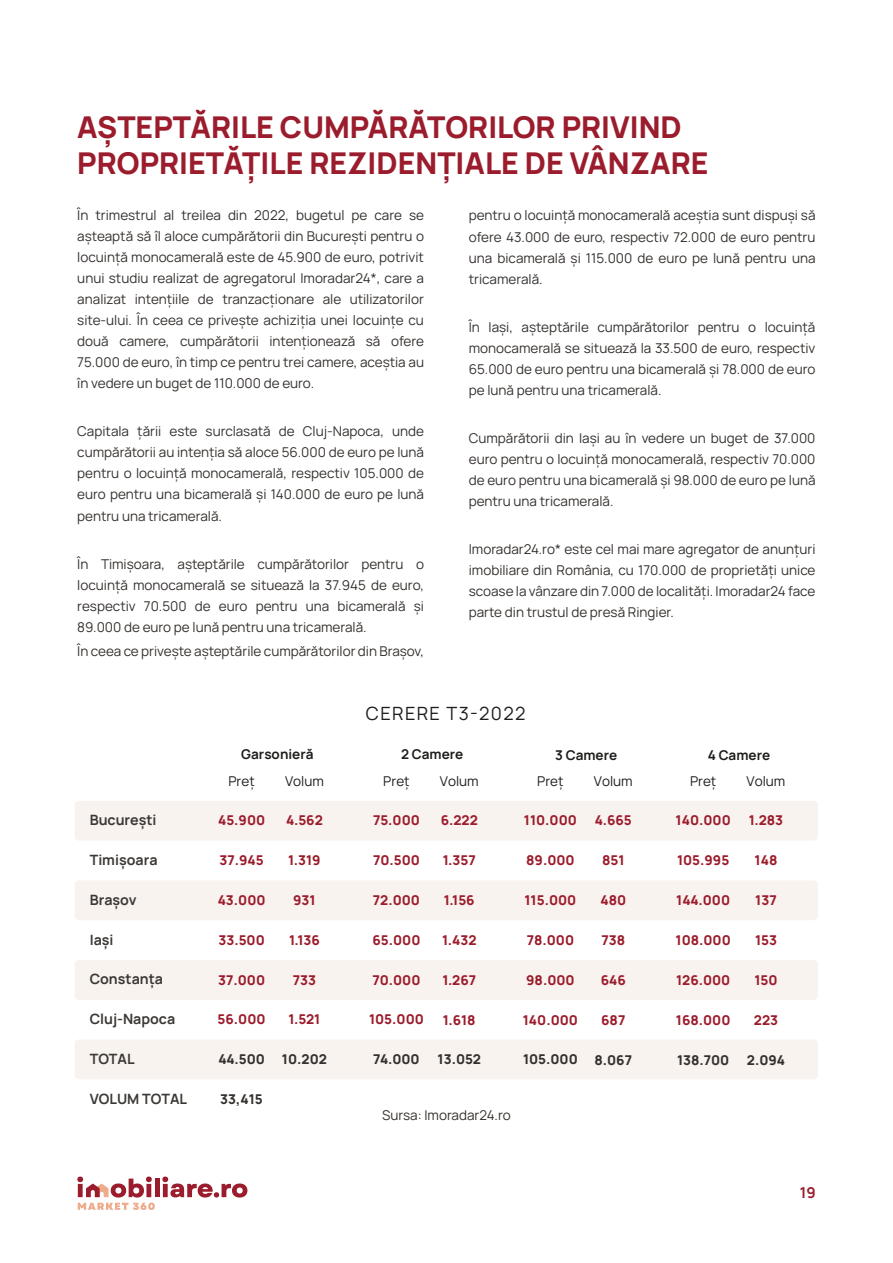
<style>
.page{position:relative;width:893px;height:1263px;background:#fff}
.page>*{position:absolute;margin:0;border:0;box-sizing:border-box;transform-origin:0 0}
.t1{font:800 30px/36px "Manrope";color:#9b1c2c}
.t2{font:18.3px "Manrope";letter-spacing:.075em;color:#1d1d1b}
.t3{font:700 15px "Manrope";color:#9b1c2c}
.t4{font:700 14.25px "Manrope";color:#3b3835}
.t5{font:13.5px/21px "Manrope";color:#34302d;text-align:justify}
.t6{font:800 13.5px "Manrope";color:#9b1c2c}
.t7{font:800 13.5px "Manrope";color:#34302d}
.t8{font:13.5px "Manrope";color:#1d1d1b}
.t9{font:700 13.5px "Manrope";color:#1d1d1b}
</style>
<div class="page">
<div style="left:75px;top:880px;width:743px;height:40px;background:#f8f3ef;border-radius:4px"></div>
<div style="left:75px;top:801px;width:743px;height:39px;background:#f8f3ef;border-radius:4px"></div>
<div style="left:75px;top:960px;width:743px;height:40px;background:#f8f3ef;border-radius:4px"></div>
<div style="left:75px;top:1039px;width:743px;height:40px;background:#f8f3ef;border-radius:4px"></div>
<hr style="left:155px;top:1178px;width:4px;height:19px;background:#9b1c2c">
<svg style="left:162px;top:1176px;width:85px;height:21px"></svg>
<svg style="left:77px;top:1176px;width:78px;height:34px"></svg>
<h1 class="t1" style="left:77px;top:108px;width:633px">AȘTEPTĂRILE CUMPĂRĂTORILOR PRIVIND<br>PROPRIETĂȚILE REZIDENȚIALE DE VÂNZARE</h1>
<p class="t5" style="left:77px;top:204px;width:348px">În trimestrul al treilea din 2022, bugetul pe care se așteaptă să îl aloce cumpărătorii din București pentru o locuință monocamerală este de 45.900 de euro, potrivit unui studiu realizat de agregatorul Imoradar24*, care a analizat intențiile de tranzacționare ale utilizatorilor site-ului. În ceea ce privește achiziția unei locuințe cu două camere, cumpărătorii intenționează să ofere 75.000 de euro, în timp ce pentru trei camere, aceștia au în vedere un buget de 110.000 de euro.</p>
<p class="t5" style="left:77px;top:420px;width:348px">Capitala țării este surclasată de Cluj-Napoca, unde cumpărătorii au intenția să aloce 56.000 de euro pe lună pentru o locuință monocamerală, respectiv 105.000 de euro pentru una bicamerală și 140.000 de euro pe lună pentru una tricamerală.</p>
<p class="t5" style="left:77px;top:552px;width:348px">În Timișoara, așteptările cumpărătorilor pentru o locuință monocamerală se situează la 37.945 de euro, respectiv 70.500 de euro pentru una bicamerală și 89.000 de euro pe lună pentru una tricamerală.</p>
<p class="t5" style="left:77px;top:639px;width:348px">În ceea ce privește așteptările cumpărătorilor din Brașov,</p>
<p class="t5" style="left:469px;top:204px;width:348px">pentru o locuință monocamerală aceștia sunt dispuși să ofere 43.000 de euro, respectiv 72.000 de euro pentru una bicamerală și 115.000 de euro pe lună pentru una tricamerală.</p>
<p class="t5" style="left:469px;top:316px;width:348px">În Iași, așteptările cumpărătorilor pentru o locuință monocamerală se situează la 33.500 de euro, respectiv 65.000 de euro pentru una bicamerală și 78.000 de euro pe lună pentru una tricamerală.</p>
<p class="t5" style="left:469px;top:427px;width:348px">Cumpărătorii din Iași au în vedere un buget de 37.000 euro pentru o locuință monocamerală, respectiv 70.000 de euro pentru una bicamerală și 98.000 de euro pe lună pentru una tricamerală.</p>
<p class="t5" style="left:469px;top:538px;width:348px">Imoradar24.ro* este cel mai mare agregator de anunțuri imobiliare din România, cu 170.000 de proprietăți unice scoase la vânzare din 7.000 de localități. Imoradar24 face parte din trustul de presă Ringier.</p>
<p class="t4" style="left:90px;top:810px;width:68px">București</p>
<p class="t4" style="left:90px;top:850px;width:69px">Timișoara</p>
<p class="t4" style="left:90px;top:890px;width:49px">Brașov</p>
<p class="t4" style="left:90px;top:929px;width:25px">Iași</p>
<p class="t4" style="left:90px;top:969px;width:75px">Constanța</p>
<p class="t4" style="left:90px;top:1009px;width:87px">Cluj-Napoca</p>
<p class="t4" style="left:90px;top:1049px;width:46px">TOTAL</p>
<p class="t4" style="left:90px;top:1088px;width:99px">VOLUM TOTAL</p>
<p class="t9" style="left:241px;top:745px;width:74px">Garsonieră</p>
<p class="t8" style="left:228px;top:772px;width:28px">Preț</p>
<p class="t8" style="left:285px;top:772px;width:40px">Volum</p>
<p class="t6" style="left:218px;top:810px;width:49px">45.900</p>
<p class="t6" style="left:219px;top:850px;width:46px">37.945</p>
<p class="t6" style="left:218px;top:890px;width:49px">43.000</p>
<p class="t6" style="left:218px;top:930px;width:48px">33.500</p>
<p class="t6" style="left:218px;top:970px;width:48px">37.000</p>
<p class="t6" style="left:218px;top:1010px;width:49px">56.000</p>
<p class="t7" style="left:218px;top:1050px;width:48px">44.500</p>
<p class="t7" style="left:220px;top:1090px;width:44px">33,415</p>
<p class="t6" style="left:286px;top:810px;width:38px">4.562</p>
<p class="t6" style="left:288px;top:850px;width:34px">1.319</p>
<p class="t6" style="left:293px;top:890px;width:24px">931</p>
<p class="t6" style="left:289px;top:930px;width:32px">1.136</p>
<p class="t6" style="left:293px;top:970px;width:25px">733</p>
<p class="t6" style="left:289px;top:1010px;width:33px">1.521</p>
<p class="t7" style="left:282px;top:1050px;width:46px">10.202</p>
<h2 class="t2" style="left:366px;top:700px;width:161px">CERERE T3-2022</h2>
<p class="t9" style="left:401px;top:745px;width:64px">2 Camere</p>
<p class="t8" style="left:383px;top:772px;width:28px">Preț</p>
<p class="t8" style="left:440px;top:772px;width:40px">Volum</p>
<p class="t9" style="left:555px;top:745px;width:64px">3 Camere</p>
<p class="t8" style="left:537px;top:772px;width:28px">Preț</p>
<p class="t8" style="left:594px;top:772px;width:40px">Volum</p>
<p class="t6" style="left:373px;top:810px;width:48px">75.000</p>
<p class="t6" style="left:373px;top:850px;width:48px">70.500</p>
<p class="t6" style="left:373px;top:890px;width:49px">72.000</p>
<p class="t6" style="left:372px;top:930px;width:49px">65.000</p>
<p class="t6" style="left:372px;top:970px;width:50px">70.000</p>
<p class="t6" style="left:369px;top:1010px;width:56px">105.000</p>
<p class="t7" style="left:373px;top:1050px;width:48px">74.000</p>
<p class="t6" style="left:441px;top:810px;width:39px">6.222</p>
<p class="t6" style="left:443px;top:850px;width:35px">1.357</p>
<p class="t6" style="left:444px;top:890px;width:32px">1.156</p>
<p class="t6" style="left:442px;top:930px;width:36px">1.432</p>
<p class="t6" style="left:442px;top:970px;width:35px">1.267</p>
<p class="t6" style="left:443px;top:1010px;width:34px">1.618</p>
<p class="t7" style="left:438px;top:1050px;width:45px">13.052</p>
<p class="t6" style="left:524px;top:811px;width:54px">110.000</p>
<p class="t6" style="left:526px;top:850px;width:50px">89.000</p>
<p class="t6" style="left:524px;top:890px;width:53px">115.000</p>
<p class="t6" style="left:527px;top:930px;width:49px">78.000</p>
<p class="t6" style="left:526px;top:970px;width:50px">98.000</p>
<p class="t6" style="left:523px;top:1010px;width:57px">140.000</p>
<p class="t7" style="left:523px;top:1050px;width:56px">105.000</p>
<p class="t5" style="left:382px;top:1104px;width:130px">Sursa: Imoradar24.ro</p>
<p class="t6" style="left:595px;top:811px;width:39px">4.665</p>
<p class="t6" style="left:602px;top:850px;width:24px">851</p>
<p class="t6" style="left:600px;top:890px;width:27px">480</p>
<p class="t6" style="left:601px;top:930px;width:25px">738</p>
<p class="t6" style="left:601px;top:970px;width:27px">646</p>
<p class="t6" style="left:601px;top:1010px;width:26px">687</p>
<p class="t7" style="left:594px;top:1050px;width:39px">8.067</p>
<p class="t9" style="left:708px;top:745px;width:64px">4 Camere</p>
<p class="t8" style="left:690px;top:772px;width:28px">Preț</p>
<p class="t8" style="left:747px;top:772px;width:40px">Volum</p>
<p class="t6" style="left:676px;top:811px;width:57px">140.000</p>
<p class="t6" style="left:677px;top:851px;width:54px">105.995</p>
<p class="t6" style="left:676px;top:890px;width:55px">144.000</p>
<p class="t6" style="left:676px;top:930px;width:57px">108.000</p>
<p class="t6" style="left:676px;top:970px;width:56px">126.000</p>
<p class="t6" style="left:676px;top:1010px;width:56px">168.000</p>
<p class="t7" style="left:677px;top:1050px;width:54px">138.700</p>
<p class="t6" style="left:749px;top:811px;width:36px">1.283</p>
<p class="t6" style="left:755px;top:851px;width:24px">148</p>
<p class="t6" style="left:755px;top:890px;width:23px">137</p>
<p class="t6" style="left:755px;top:930px;width:24px">153</p>
<p class="t6" style="left:754px;top:970px;width:25px">150</p>
<p class="t6" style="left:754px;top:1010px;width:26px">223</p>
<p class="t7" style="left:747px;top:1050px;width:40px">2.094</p>
<p class="t3" style="left:800px;top:1182px;width:17px">19</p>
</div>
